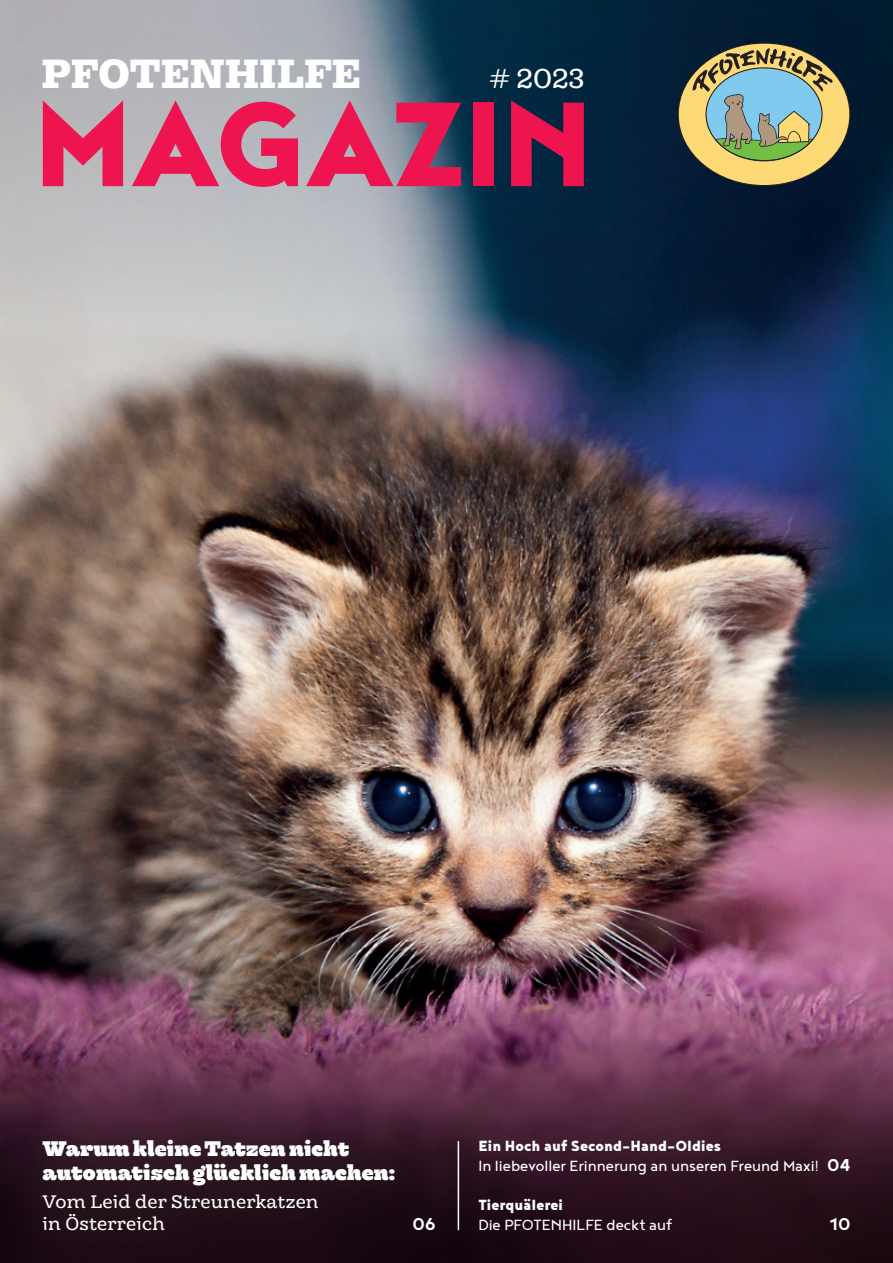
<style>
.page{position:relative;width:893px;height:1263px;background:#fff}
.page>*{position:absolute;margin:0;border:0;box-sizing:border-box;transform-origin:0 0}
.t1{font:900 147px "Noyh Geometric";letter-spacing:-.01em;color:#ed1450}
.t2{font:800 40.5px "Hernandez Niu";color:#fff}
.t3{font:27px "Hernandez Niu";color:#fff}
.t4{font:800 21px/24px "Hernandez Niu";letter-spacing:.01em;color:#fff}
.t5{font:700 21px "Noyh Geometric";color:#fff}
.t6{font:18px/19.6px "Noyh Geometric";color:#fff}
.t7{font:18px/21.8px "Hernandez Niu";letter-spacing:.01em;color:#fff}
.t8{font:900 18px "Noyh Geometric";color:#fff}
.s1{font-weight:900}
.s2{font-weight:700;font-size:21px}
</style>
<div class="page">
<img style="left:0;top:414px;width:893px;height:552px">
<img style="left:0;top:966px;width:893px;height:120px">
<svg style="left:0;top:1086px;width:893px;height:177px;background:#381829"></svg>
<svg style="left:0;top:0;width:893px;height:414px;background:#627080"></svg>
<div style="left:678px;top:43px;width:172px;height:143px;background:#feda77;border-radius:50%"></div>
<svg style="left:692px;top:47px;width:141px;height:114px"></svg>
<hr style="left:458px;top:1141px;width:1px;height:89px;background:#fff">
<div style="left:20px;top:1117px;width:437px;height:137px;background:#231f20;opacity:.45"></div>
<h2 class="t2" style="left:41px;top:49px;width:321px">PFOTENHILFE</h2>
<h3 class="t3" style="left:489px;top:62px;width:97px"># 2023</h3>
<h1 class="t1" style="left:33px;top:55px;width:562px">MAGAZIN</h1>
<p class="t4" style="left:43px;top:1137px;width:354px">Warum kleine Tatzen nicht automatisch glücklich machen:</p>
<p class="t7" style="left:43px;top:1191px;width:278px">Vom Leid der Streunerkatzen in Österreich</p>
<p class="t5" style="left:413px;top:1212px;width:25px">06</p>
<p class="t6" style="left:478px;top:1136px;width:374px"><span class="s1">Ein Hoch auf Second-Hand-Oldies<br></span>In liebevoller Erinnerung an unseren Freund Maxi! <span class="s2">04</span></p>
<p class="t8" style="left:478px;top:1194px;width:86px">Tierquälerei</p>
<p class="t6" style="left:478px;top:1214px;width:195px">Die PFOTENHILFE deckt auf</p>
<p class="t5" style="left:830px;top:1212px;width:22px">10</p>
</div>
